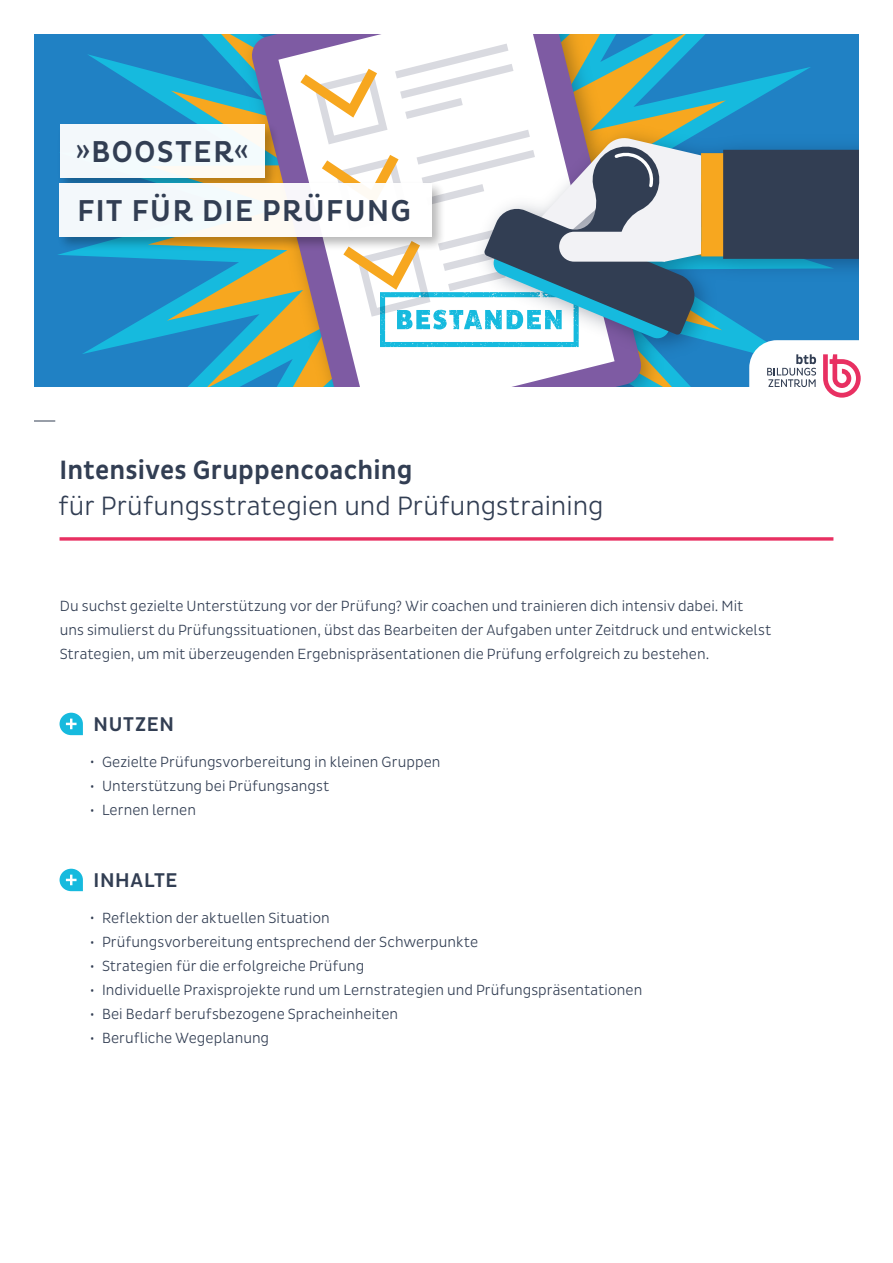
<style>
.page{position:relative;width:893px;height:1263px;background:#fff}
.page>*{position:absolute;margin:0;border:0;box-sizing:border-box;transform-origin:0 0}
.t1{font:500 30.75px/59.6px "Pluto Cond";letter-spacing:.03em;color:#323e53}
.t2{font:300 27px "Pluto Sans Cond";color:#323e53}
.t3{font:500 27px "Pluto Sans Cond";letter-spacing:.005em;color:#323e53}
.t4{font:500 20.25px "Pluto Sans Cond";letter-spacing:.035em;color:#323e53}
.t5{font:300 15px/24px "Pluto Sans Cond";letter-spacing:.005em;color:#323e53}
</style>
<div class="page">
<div style="left:34px;top:34px;width:825px;height:353px;background:#2081c4"></div>
<svg style="left:58px;top:54px;width:753px;height:300px"></svg>
<svg style="left:148px;top:34px;width:597px;height:353px"></svg>
<img style="left:232px;top:34px;width:440px;height:353px">
<svg style="left:250px;top:34px;width:393px;height:353px;background:#759191"></svg>
<svg style="left:278px;top:34px;width:337px;height:353px;background:#c3bdc1"></svg>
<img style="left:465px;top:117px;width:394px;height:251px">
<div style="left:701px;top:153px;width:31px;height:103px;background:#f7a71f"></div>
<div style="left:723px;top:150px;width:136px;height:109px;background:#323e53"></div>
<svg style="left:290px;top:38px;width:411px;height:309px;background:#b4c2c5"></svg>
<svg style="left:60px;top:713px;width:23px;height:22px"></svg>
<svg style="left:60px;top:869px;width:23px;height:22px"></svg>
<svg style="left:60px;top:537px;width:773px;height:4px;background:#eb4e79"></svg>
<div style="left:56px;top:121px;width:224px;height:71px;background:#000;opacity:.3"></div>
<div style="left:60px;top:124px;width:204px;height:54px;background:#f3fafb"></div>
<div style="left:56px;top:181px;width:390px;height:71px;background:#000;opacity:.3"></div>
<div style="left:60px;top:184px;width:372px;height:53px;background:#f8fafb"></div>
<svg style="left:34px;top:421px;width:21px;height:1px"></svg>
<svg style="left:749px;top:340px;width:112px;height:58px"></svg>
<h1 class="t1" style="left:75px;top:122px;width:337px">»BOOSTER«<br>FIT FÜR DIE PRÜFUNG</h1>
<h2 class="t3" style="left:59px;top:454px;width:354px">Intensives Gruppencoaching</h2>
<h2 class="t2" style="left:58px;top:490px;width:547px">für Prüfungsstrategien und Prüfungstraining</h2>
<p class="t5" style="left:60px;top:594px;width:713px">Du suchst gezielte Unterstützung vor der Prüfung? Wir coachen und trainieren dich intensiv dabei. Mit<br>uns simulierst du Prüfungssituationen, übst das Bearbeiten der Aufgaben unter Zeitdruck und entwickelst<br>Strategien, um mit überzeugenden Ergebnispräsentationen die Prüfung erfolgreich zu bestehen.</p>
<h3 class="t4" style="left:94px;top:712px;width:82px">NUTZEN</h3>
<p class="t5" style="left:90px;top:750px;width:352px">• Gezielte Prüfungsvorbereitung in kleinen Gruppen</p>
<p class="t5" style="left:90px;top:774px;width:241px">• Unterstützung bei Prüfungsangst</p>
<p class="t5" style="left:90px;top:798px;width:108px">• Lernen lernen</p>
<h3 class="t4" style="left:94px;top:868px;width:85px">INHALTE</h3>
<p class="t5" style="left:90px;top:906px;width:242px">• Reflektion der aktuellen Situation</p>
<p class="t5" style="left:90px;top:930px;width:390px">• Prüfungsvorbereitung entsprechend der Schwerpunkte</p>
<p class="t5" style="left:90px;top:954px;width:276px">• Strategien für die erfolgreiche Prüfung</p>
<p class="t5" style="left:90px;top:978px;width:554px">• Individuelle Praxisprojekte rund um Lernstrategien und Prüfungspräsentationen</p>
<p class="t5" style="left:90px;top:1002px;width:310px">• Bei Bedarf berufsbezogene Spracheinheiten</p>
<p class="t5" style="left:90px;top:1026px;width:181px">• Berufliche Wegeplanung</p>
</div>
